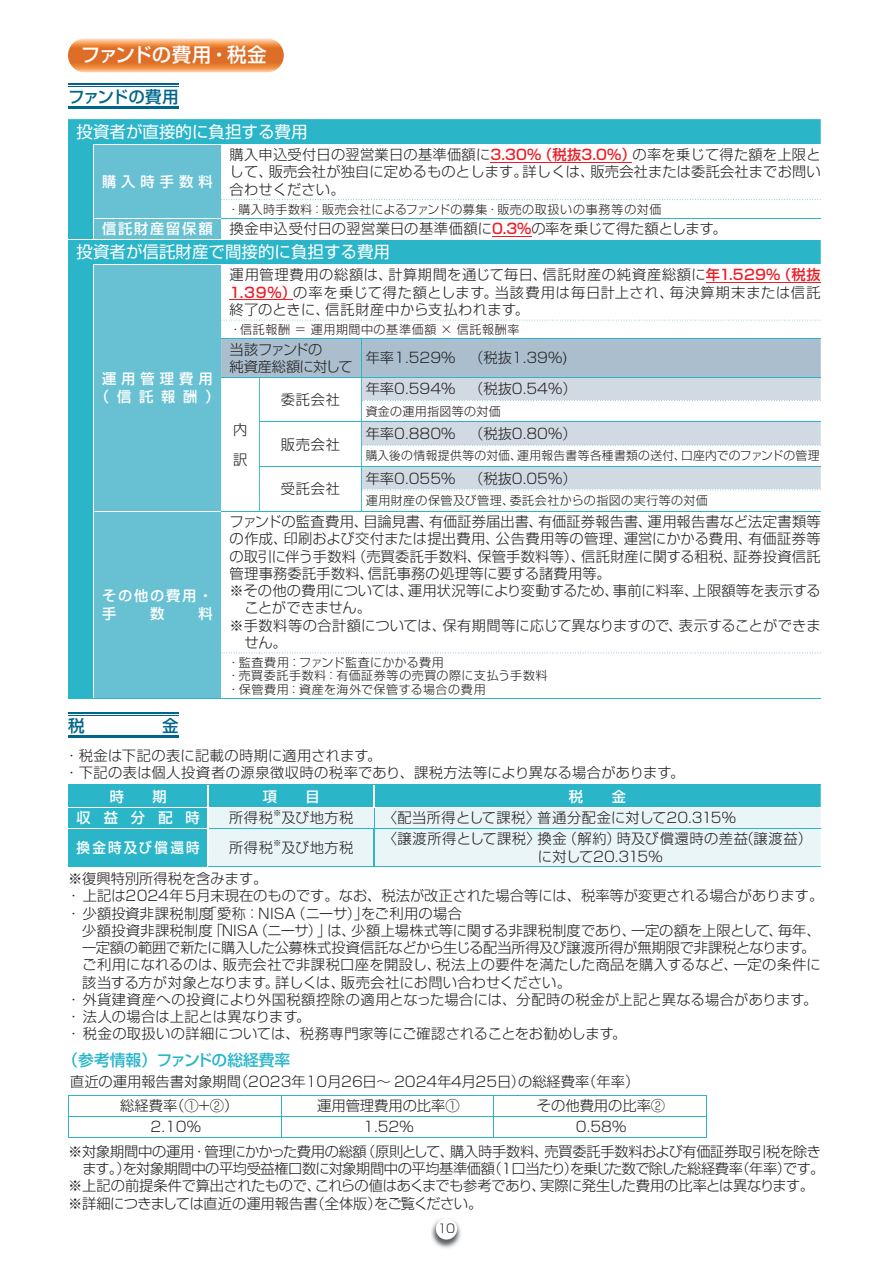
<style>
.page{position:relative;width:893px;height:1263px;background:#fff}
.page>*{position:absolute;margin:0;border:0;box-sizing:border-box;transform-origin:0 0}
.t1{font:19.5px "Shin Go Pro Medium 90 pv RKSJ H";letter-spacing:-.01em;color:#fff}
.t2{font:16.5px "Shin Go Pro Regular 90 pv RKSJ H";color:#fff}
.t3{font:16.5px "Shin Go Pro Medium 90 pv RKSJ H";letter-spacing:-.04em;color:#006689}
.t4{font:15.75px "Shin Go Pro Medium 90 pv RKSJ H";color:#2ab5c9}
.t5{font:14.25px/17.2px "Shin Go Pro Light 90 pv RKSJ H";color:#231f20}
.t6{font:14.25px/17.2px "Shin Go Pro Light 90 pv RKSJ H";letter-spacing:-.03em;color:#231f20}
.t7{font:14.25px/24.6px "Shin Go Pro Light 90 pv RKSJ H";letter-spacing:-.02em;color:#231f20}
.t8{font:14.25px/17.2px "Shin Go Pro Light 90 pv RKSJ H";letter-spacing:.025em;color:#231f20}
.t9{font:14.25px/17.2px "Shin Go Pro Light 90 pv RKSJ H";letter-spacing:.03em;color:#231f20;text-align:center}
.t10{font:14.25px/18px "Shin Go Pro Medium 90 pv RKSJ H";letter-spacing:.35em;color:#fff;text-align:center}
.t11{font:14.25px "Shin Go Pro Light 90 pv RKSJ H";letter-spacing:.02em;color:#231f20}
.t12{font:14.25px/17.2px "Shin Go Pro Light 90 pv RKSJ H";letter-spacing:-.035em;color:#231f20}
.t13{font:14.25px "Shin Go Pro Medium 90 pv RKSJ H";letter-spacing:.17em;color:#fff;scale:.95 1}
.t14{font:12px/13.5px "Shin Go Pro Light 90 pv RKSJ H";letter-spacing:.04em;color:#231f20}
.t15{font:12px "Shin Go Pro Light 90 pv RKSJ H";letter-spacing:.02em;color:#231f20}
.t16{font:8.25px "Shin Go Pro Light 90 pv RKSJ H";color:#231f20}
.s1{font-family:"Shin Go Pro Medium 90 pv RKSJ H";color:#ed1c24}
.s2{font-family:"Shin Go Pro Medium 90 pv RKSJ H";color:#fff}
</style>
<div class="page">
<img style="left:431px;top:1218px;width:30px;height:30px">
<div style="left:436px;top:1218px;width:21px;height:22px;background:#fff;border-radius:50%"></div>
<svg style="left:68px;top:38px;width:216px;height:34px;background:#e98847"></svg>
<hr style="left:68px;top:106px;width:111px;height:2px;background:#006689">
<hr style="left:68px;top:109px;width:111px;height:1px;background:#006689">
<hr style="left:68px;top:84px;width:111px;height:1px;background:#006689">
<hr style="left:68px;top:86px;width:111px;height:1px;background:#006689">
<div style="left:68px;top:119px;width:753px;height:579px;background:#2ab5c9"></div>
<div style="left:94px;top:145px;width:127px;height:553px;background:#67c1d2"></div>
<svg style="left:221px;top:145px;width:600px;height:553px"></svg>
<hr style="left:93px;top:511px;width:128px;height:1px;background:#fff">
<hr style="left:93px;top:265px;width:1px;height:246px;background:#fff">
<hr style="left:93px;top:512px;width:1px;height:186px;background:#fff">
<hr style="left:93px;top:264px;width:728px;height:1px;background:#fff">
<hr style="left:93px;top:144px;width:728px;height:1px;background:#fff">
<hr style="left:93px;top:145px;width:1px;height:73px;background:#fff">
<hr style="left:93px;top:218px;width:128px;height:1px;background:#fff">
<svg style="left:93px;top:219px;width:1px;height:20px"></svg>
<hr style="left:68px;top:239px;width:753px;height:1px;background:#fff">
<svg style="left:221px;top:199px;width:600px;height:1px"></svg>
<hr style="left:221px;top:218px;width:600px;height:1px;background:#2ab5c9">
<hr style="left:221px;top:338px;width:140px;height:1px;background:#2ab5c9">
<hr style="left:361px;top:338px;width:460px;height:1px;background:#2ab5c9">
<svg style="left:221px;top:339px;width:600px;height:172px"></svg>
<hr style="left:221px;top:511px;width:600px;height:1px;background:#2ab5c9">
<hr style="left:68px;top:698px;width:153px;height:1px;background:#2ab5c9">
<svg style="left:221px;top:652px;width:600px;height:2px"></svg>
<hr style="left:221px;top:698px;width:600px;height:1px;background:#2ab5c9">
<svg style="left:221px;top:319px;width:600px;height:2px"></svg>
<hr style="left:490px;top:162px;width:142px;height:1px;background:#ed1c24">
<hr style="left:492px;top:236px;width:39px;height:1px;background:#ed1c24">
<hr style="left:706px;top:282px;width:114px;height:1px;background:#ed1c24">
<hr style="left:230px;top:299px;width:63px;height:1px;background:#ed1c24">
<hr style="left:68px;top:735px;width:111px;height:2px;background:#006689">
<hr style="left:68px;top:738px;width:111px;height:1px;background:#006689">
<hr style="left:68px;top:713px;width:111px;height:1px;background:#006689">
<hr style="left:68px;top:715px;width:111px;height:1px;background:#006689">
<hr style="left:68px;top:784px;width:753px;height:1px;background:#2ab5c9">
<svg style="left:68px;top:785px;width:753px;height:82px;background:#99dae3"></svg>
<hr style="left:68px;top:1095px;width:213px;height:1px;background:#2ab5c9">
<hr style="left:281px;top:1095px;width:213px;height:1px;background:#2ab5c9">
<hr style="left:494px;top:1095px;width:213px;height:1px;background:#2ab5c9">
<hr style="left:68px;top:1116px;width:213px;height:1px;background:#2ab5c9">
<svg style="left:68px;top:1096px;width:1px;height:41px"></svg>
<hr style="left:281px;top:1116px;width:213px;height:1px;background:#2ab5c9">
<svg style="left:281px;top:1096px;width:1px;height:41px"></svg>
<hr style="left:494px;top:1116px;width:213px;height:1px;background:#2ab5c9">
<svg style="left:493px;top:1096px;width:1px;height:41px"></svg>
<svg style="left:706px;top:1096px;width:1px;height:41px"></svg>
<hr style="left:68px;top:1137px;width:639px;height:1px;background:#2ab5c9">
<h1 class="t1" style="left:81px;top:47px;width:187px">ファンドの費用・税金</h1>
<p class="t3" style="left:68px;top:91px;width:112px">ファンドの費用</p>
<p class="t2" style="left:76px;top:126px;width:233px">投資者が直接的に負担する費用</p>
<p class="t10" style="left:102px;top:174px;width:112px">購入時手数料</p>
<p class="t5" style="left:230px;top:148px;width:593px;text-align:justify">購入申込受付日の翌営業日の基準価額に<span class="s1">3.30%（税抜3.0%）</span>の率を乗じて得た額を上限として、販売会社が独自に定めるものとします。詳しくは、販売会社または委託会社までお問い合わせください。</p>
<p class="t14" style="left:227px;top:204px;width:435px">・購入時手数料：販売会社によるファンドの募集・販売の取扱いの事務等の対価</p>
<p class="t5" style="left:102px;top:222px;width:626px"><span class="s2">信託財産留保額</span> 換金申込受付日の翌営業日の基準価額に<span class="s1">0.3％</span>の率を乗じて得た額とします。</p>
<p class="t2" style="left:76px;top:246px;width:315px">投資者が信託財産で間接的に負担する費用</p>
<p class="t10" style="left:95px;top:372px;width:126px">運用管理費用（信託報酬）</p>
<p class="t10" style="left:102px;top:589px;width:112px;text-align:left">その他の費用・手</p>
<p class="t10" style="left:150px;top:607px;width:16px">数</p>
<p class="t10" style="left:198px;top:607px;width:16px">料</p>
<p class="t5" style="left:230px;top:268px;width:593px;text-align:justify">運用管理費用の総額は、計算期間を通じて毎日、信託財産の純資産総額に<span class="s1">年1.529％（税抜1.39％）</span>の率を乗じて得た額とします。当該費用は毎日計上され、毎決算期末または信託終了のときに、信託財産中から支払われます。</p>
<p class="t14" style="left:230px;top:324px;width:291px">・信託報酬 ＝ 運用期間中の基準価額 × 信託報酬率</p>
<p class="t12" style="left:230px;top:343px;width:125px">当該ファンドの<br>純資産総額に対して</p>
<p class="t5" style="left:366px;top:351px;width:203px">年率1.529％ （税抜1.39％)</p>
<p class="t5" style="left:233px;top:416px;width:15px;line-height:30px">内訳</p>
<p class="t5" style="left:281px;top:393px;width:61px">委託会社</p>
<p class="t5" style="left:281px;top:438px;width:61px">販売会社</p>
<p class="t5" style="left:281px;top:482px;width:61px">受託会社</p>
<p class="t5" style="left:366px;top:382px;width:212px">年率0.594％ （税抜0.54％）</p>
<p class="t14" style="left:366px;top:406px;width:136px">資金の運用指図等の対価</p>
<p class="t5" style="left:366px;top:427px;width:212px">年率0.880％ （税抜0.80％）</p>
<p class="t15" style="left:366px;top:451px;width:455px">購入後の情報提供等の対価、運用報告書等各種書類の送付、口座内でのファンドの管理</p>
<p class="t5" style="left:366px;top:472px;width:212px">年率0.055％ （税抜0.05％）</p>
<p class="t14" style="left:366px;top:495px;width:344px">運用財産の保管及び管理、委託会社からの指図の実行等の対価</p>
<p class="t5" style="left:230px;top:515px;width:593px">ファンドの監査費用、目論見書、有価証券届出書、有価証券報告書、運用報告書など法定書類等</p>
<p class="t11" style="left:230px;top:534px;width:593px">の作成、印刷および交付または提出費用、公告費用等の管理、運営にかかる費用、有価証券等</p>
<p class="t5" style="left:230px;top:550px;width:593px">の取引に伴う手数料（売買委託手数料、保管手数料等）、信託財産に関する租税、証券投資信託</p>
<p class="t5" style="left:230px;top:567px;width:383px">管理事務委託手数料、信託事務の処理等に要する諸費用等。</p>
<p class="t5" style="left:230px;top:584px;width:593px">※その他の費用については、運用状況等により変動するため、事前に料率、上限額等を表示する</p>
<p class="t7" style="left:245px;top:598px;width:128px">ことができません。</p>
<p class="t5" style="left:230px;top:619px;width:593px">※手数料等の合計額については、保有期間等に応じて異なりますので、表示することができま</p>
<p class="t5" style="left:245px;top:636px;width:44px">せん。</p>
<p class="t14" style="left:227px;top:657px;width:322px">・監査費用：ファンド監査にかかる費用<br>・売買委託手数料：有価証券等の売買の際に支払う手数料・保管費用：資産を海外で保管する場合の費用</p>
<p class="t3" style="left:68px;top:720px;width:18px">税</p>
<p class="t3" style="left:162px;top:720px;width:18px">金</p>
<p class="t8" style="left:64px;top:749px;width:621px">・税金は下記の表に記載の時期に適用されます。<br>・下記の表は個人投資者の源泉徴収時の税率であり、課税方法等により異なる場合があります。</p>
<p class="t10" style="left:110px;top:789px;width:58px">時　　期</p>
<p class="t10" style="left:263px;top:789px;width:58px">項　　目</p>
<p class="t10" style="left:569px;top:789px;width:58px">税　　金</p>
<p class="t10" style="left:76px;top:811px;width:125px">収益分配時</p>
<p class="t5" style="left:229px;top:811px;width:45px">所得税</p>
<p class="t16" style="left:273px;top:810px;width:10px">※</p>
<p class="t5" style="left:281px;top:811px;width:73px">及び地方税</p>
<p class="t5" style="left:383px;top:811px;width:355px">〈配当所得として課税〉普通分配金に対して20.315％</p>
<p class="t13" style="left:76px;top:842px;width:131px">換金時及び償還時</p>
<p class="t5" style="left:229px;top:841px;width:45px">所得税</p>
<p class="t16" style="left:273px;top:840px;width:10px">※</p>
<p class="t5" style="left:281px;top:841px;width:73px">及び地方税</p>
<p class="t9" style="left:383px;top:832px;width:431px">〈譲渡所得として課税〉換金（解約）時及び償還時の差益（譲渡益）に対して20.315％</p>
<p class="t5" style="left:67px;top:872px;width:758px">※復興特別所得税を含みます。<br>・上記は2024年５月末現在のものです。なお、税法が改正された場合等には、税率等が変更される場合があります。・少額投資非課税制度「愛称：NISA（ニーサ）」をご利用の場合</p>
<p class="t5" style="left:82px;top:924px;width:740px">少額投資非課税制度「NISA（ニーサ）」は、少額上場株式等に関する非課税制度であり、一定の額を上限として、毎年、</p>
<p class="t7" style="left:82px;top:937px;width:735px">一定額の範囲で新たに購入した公募株式投資信託などから生じる配当所得及び譲渡所得が無期限で非課税となります。</p>
<p class="t8" style="left:82px;top:958px;width:740px">ご利用になれるのは、販売会社で非課税口座を開設し、税法上の要件を満たした商品を購入するなど、一定の条件に</p>
<p class="t5" style="left:82px;top:976px;width:490px">該当する方が対象となります。詳しくは、販売会社にお問い合わせください。</p>
<p class="t9" style="left:67px;top:993px;width:752px">・外貨建資産への投資により外国税額控除の適用となった場合には、分配時の税金が上記と異なる場合があります。</p>
<p class="t5" style="left:67px;top:1010px;width:245px">・法人の場合は上記とは異なります。</p>
<p class="t5" style="left:67px;top:1027px;width:561px">・税金の取扱いの詳細については、税務専門家等にご確認されることをお勧めします。</p>
<p class="t4" style="left:63px;top:1055px;width:229px">（参考情報）ファンドの総経費率</p>
<p class="t5" style="left:120px;top:1071px;width:520px;line-height:24.6px;text-indent:-50px">直近の運用報告書対象期間（2023年10月26日～ 2024年４月25日）の総経費率（年率）総経費率（①＋②）</p>
<p class="t5" style="left:317px;top:1099px;width:144px">運用管理費用の比率①</p>
<p class="t5" style="left:537px;top:1099px;width:130px">その他費用の比率②</p>
<p class="t7" style="left:68px;top:1117px;width:754px;text-indent:508px">0.58%<br>※対象期間中の運用・管理にかかった費用の総額（原則として、購入時手数料、売買委託手数料および有価証券取引税を除き</p>
<p class="t6" style="left:68px;top:1162px;width:758px;text-indent:14px">ます。）を対象期間中の平均受益権口数に対象期間中の平均基準価額（1口当たり）を乗じた数で除した総経費率（年率）です。※上記の前提条件で算出されたもので、これらの値はあくまでも参考であり、実際に発生した費用の比率とは異なります。※詳細につきましては直近の運用報告書（全体版）をご覧ください。</p>
<p class="t5" style="left:151px;top:1120px;width:52px">2.10%</p>
<p class="t5" style="left:363px;top:1120px;width:52px">1.52%</p>
<p class="t14" style="left:438px;top:1224px;width:19px">10</p>
</div>
